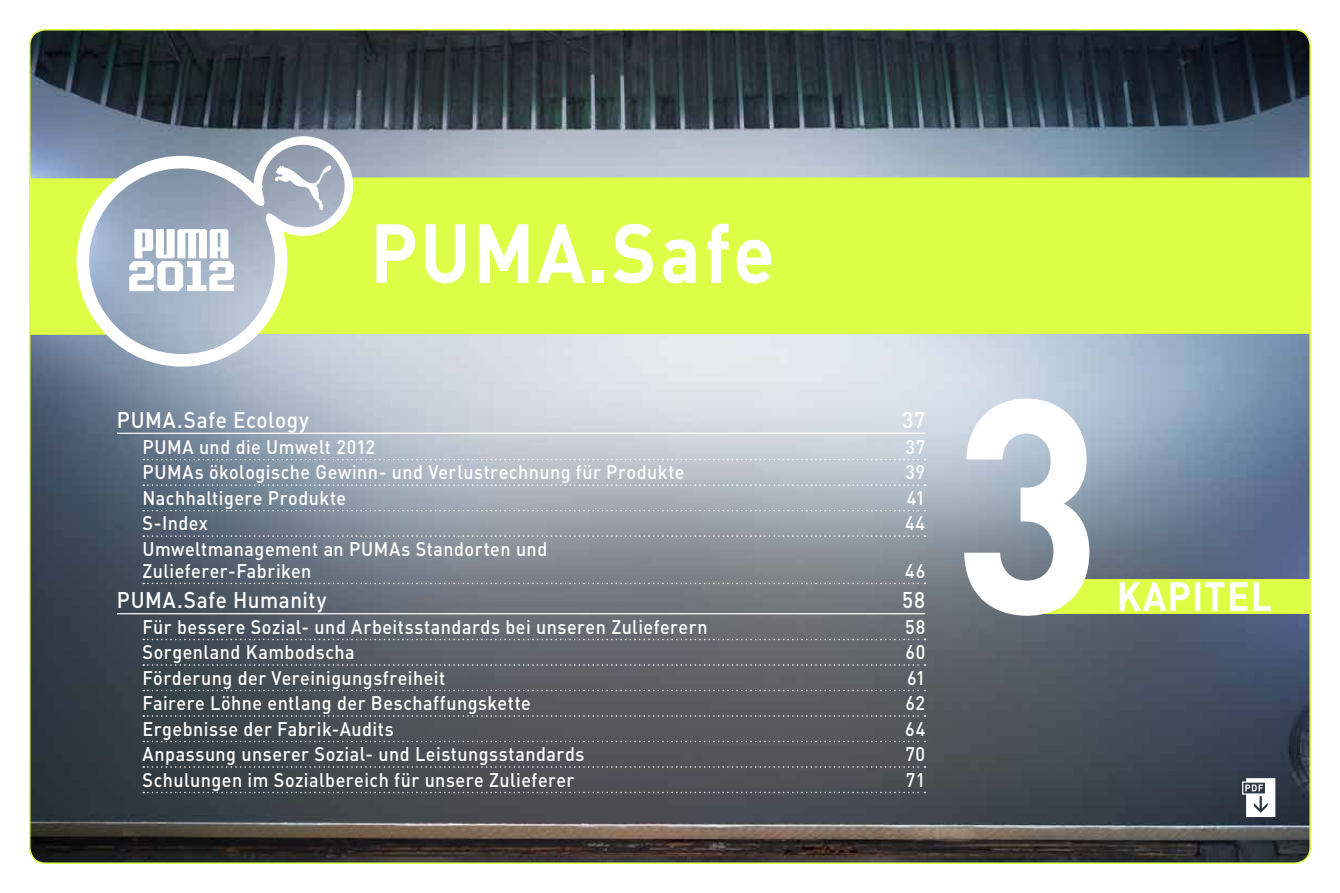
<style>
.page{position:relative;width:1340px;height:893px;background:#fff}
.page>*{position:absolute;margin:0;border:0;box-sizing:border-box;transform-origin:0 0}
.t1{font:700 300px "DIN";color:#fff;scale:.92 1}
.t2{font:700 82.5px "DIN";letter-spacing:.03em;color:#fff;scale:.92 1}
.t3{font:700 40.5px "DIN";color:#fff;scale:.92 1}
.t4{font:500 22.5px "DIN";letter-spacing:.025em;color:#fff;scale:.92 1}
.t5{font:500 19.5px/21.8px "DIN";letter-spacing:.025em;color:#fff;scale:.92 1}
</style>
<div class="page">
<img style="left:30px;top:30px;width:1280px;height:833px">
<div style="left:30px;top:178px;width:47px;height:157px;background:#defd46"></div>
<div style="left:353px;top:177px;width:956px;height:157px;background:#defd46"></div>
<div style="left:1242px;top:781px;width:24px;height:14px;border:1px solid #fff"></div>
<svg style="left:1245px;top:778px;width:30px;height:39px"></svg>
<svg style="left:77px;top:136px;width:276px;height:231px"></svg>
<svg style="left:262px;top:145px;width:69px;height:65px"></svg>
<div style="left:1040px;top:580px;width:269px;height:34px;background:#defd46"></div>
<hr style="left:117px;top:433px;width:808px;height:1px;background:#fff">
<hr style="left:117px;top:613px;width:808px;height:1px;background:#fff">
<svg style="left:143px;top:459px;width:782px;height:1px"></svg>
<svg style="left:143px;top:484px;width:782px;height:2px;background:#b1b9c2"></svg>
<svg style="left:143px;top:510px;width:782px;height:1px"></svg>
<svg style="left:143px;top:535px;width:782px;height:2px;background:#9aa0a9"></svg>
<svg style="left:143px;top:583px;width:782px;height:1px"></svg>
<svg style="left:143px;top:639px;width:782px;height:1px"></svg>
<svg style="left:143px;top:664px;width:782px;height:2px;background:#777980"></svg>
<svg style="left:143px;top:690px;width:782px;height:1px"></svg>
<svg style="left:143px;top:715px;width:782px;height:2px;background:#707277"></svg>
<svg style="left:143px;top:741px;width:782px;height:1px"></svg>
<svg style="left:143px;top:766px;width:782px;height:2px;background:#6b6c72"></svg>
<svg style="left:143px;top:792px;width:782px;height:1px"></svg>
<h2 class="t2" style="left:370px;top:199px;width:441px">PUMA.SAFE</h2>
<p class="t4" style="left:117px;top:405px;width:210px">PUMA.Safe Ecology</p>
<p class="t4" style="left:902px;top:405px;width:26px">37</p>
<p class="t5" style="left:142px;top:435px;width:254px">PUMA und die Umwelt 2012</p>
<p class="t5" style="left:905px;top:435px;width:23px">37</p>
<p class="t5" style="left:142px;top:461px;width:590px">PUMAs ökologische Gewinn- und Verlustrechnung für Produkte</p>
<p class="t5" style="left:905px;top:461px;width:23px">39</p>
<p class="t5" style="left:142px;top:486px;width:223px">Nachhaltigere Produkte</p>
<p class="t5" style="left:907px;top:486px;width:21px">41</p>
<p class="t5" style="left:142px;top:512px;width:73px">S-Index</p>
<p class="t5" style="left:905px;top:512px;width:23px">44</p>
<p class="t5" style="left:142px;top:537px;width:441px">Umweltmanagement an PUMAs Standorten und<br>Zulieferer-Fabriken</p>
<p class="t5" style="left:905px;top:559px;width:23px">46</p>
<p class="t4" style="left:117px;top:585px;width:229px">PUMA.Safe Humanity</p>
<p class="t4" style="left:902px;top:585px;width:26px">58</p>
<p class="t5" style="left:142px;top:615px;width:616px">Für bessere Sozial- und Arbeitsstandards bei unseren Zulieferern</p>
<p class="t5" style="left:905px;top:615px;width:23px">58</p>
<p class="t5" style="left:142px;top:640px;width:232px">Sorgenland Kambodscha</p>
<p class="t5" style="left:905px;top:640px;width:23px">60</p>
<p class="t5" style="left:142px;top:666px;width:330px">Förderung der Vereinigungsfreiheit</p>
<p class="t5" style="left:907px;top:666px;width:21px">61</p>
<p class="t5" style="left:142px;top:691px;width:423px">Fairere Löhne entlang der Beschaffungskette</p>
<p class="t5" style="left:905px;top:691px;width:23px">62</p>
<p class="t5" style="left:142px;top:717px;width:274px">Ergebnisse der Fabrik-Audits</p>
<p class="t5" style="left:905px;top:717px;width:23px">64</p>
<p class="t5" style="left:142px;top:742px;width:482px">Anpassung unserer Sozial- und Leistungsstandards</p>
<p class="t5" style="left:905px;top:742px;width:23px">70</p>
<p class="t5" style="left:142px;top:768px;width:471px">Schulungen im Sozialbereich für unsere Zulieferer</p>
<p class="t5" style="left:905px;top:768px;width:23px">71</p>
<h1 class="t1" style="left:952px;top:309px;width:164px">3</h1>
<h3 class="t3" style="left:1116px;top:570px;width:25px">KAPITEL</h3>
</div>
